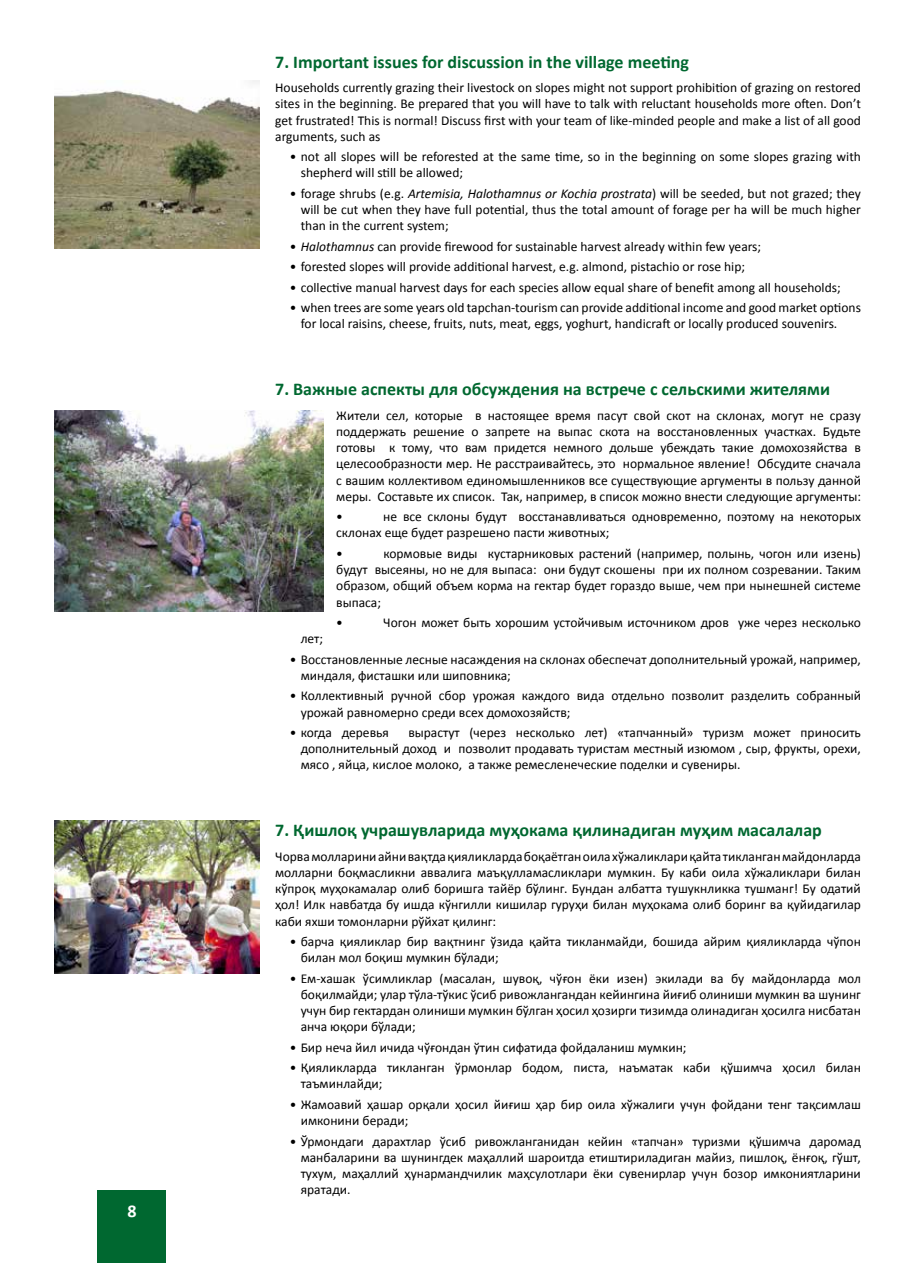
<style>
.page{position:relative;width:915px;height:1263px;background:#fff}
.page>*{position:absolute;margin:0;border:0;box-sizing:border-box;transform-origin:0 0}
.t1{font:700 18px "Calibri";color:#006830}
.t2{font:700 18px "Calibri";color:#fff}
.t3{font:13.5px/16.2px "Calibri";color:#000;text-align:justify}
.s1{font-style:italic}
</style>
<div class="page">
<div style="left:98px;top:1191px;width:68px;height:72px;background:#006830"></div>
<img style="left:54px;top:410px;width:269px;height:201px">
<img style="left:54px;top:821px;width:205px;height:153px">
<img style="left:54px;top:81px;width:205px;height:167px">
<h1 class="t2" style="left:127px;top:1199px;width:11px">8</h1>
<h1 class="t1" style="left:275px;top:50px;width:415px">7. Important issues for discussion in the village meeting</h1>
<p class="t3" style="left:275px;top:80px;width:587px">Households currently grazing their livestock on slopes might not support prohibition of grazing on restored sites in the beginning. Be prepared that you will have to talk with reluctant households more often. Don’t get frustrated! This is normal! Discuss first with your team of like-minded people and make a list of all good arguments, such as</p>
<p class="t3" style="left:301px;top:149px;width:561px;text-indent:-11px">• not all slopes will be reforested at the same time, so in the beginning on some slopes grazing with shepherd will still be allowed;</p>
<p class="t3" style="left:301px;top:185px;width:561px;text-indent:-11px">• forage shrubs (e.g. <span class="s1">Artemisia, Halothamnus or Kochia prostrata</span>) will be seeded, but not grazed; they will be cut when they have full potential, thus the total amount of forage per ha will be much higher than in the current system;</p>
<p class="t3" style="left:290px;top:238px;width:472px">• <span class="s1">Halothamnus</span> can provide firewood for sustainable harvest already within few years;</p>
<p class="t3" style="left:290px;top:259px;width:456px">• forested slopes will provide additional harvest, e.g. almond, pistachio or rose hip;</p>
<p class="t3" style="left:290px;top:279px;width:552px">• collective manual harvest days for each species allow equal share of benefit among all households;</p>
<p class="t3" style="left:301px;top:300px;width:561px;text-indent:-11px">• when trees are some years old tapchan-tourism can provide additional income and good market options for local raisins, cheese, fruits, nuts, meat, eggs, yoghurt, handicraft or locally produced souvenirs.</p>
<h1 class="t1" style="left:275px;top:378px;width:556px">7. Важные аспекты для обсуждения на встрече с сельскими жителями</h1>
<p class="t3" style="left:336px;top:407px;width:526px">Жители сел, которые в настоящее время пасут свой скот на склонах, могут не сразу поддержать решение о запрете на выпас скота на восстановленных участках. Будьте готовы к тому, что вам придется немного дольше убеждать такие домохозяйства в целесообразности мер. Не расстраивайтесь, это нормальное явление! Обсудите сначала с вашим коллективом единомышленников все существующие аргументы в пользу данной меры. Составьте их список. Так, например, в список можно внести следующие аргументы:</p>
<p class="t3" style="left:336px;top:509px;width:8px">•</p>
<p class="t3" style="left:336px;top:509px;width:526px;text-indent:47px">не все склоны будут восстанавливаться одновременно, поэтому на некоторых склонах еще будет разрешено пасти животных;</p>
<p class="t3" style="left:336px;top:545px;width:8px">•</p>
<p class="t3" style="left:336px;top:545px;width:526px;text-indent:47px">кормовые виды кустарниковых растений (например, полынь, чогон или изень) будут высеяны, но не для выпаса: они будут скошены при их полном созревании. Таким образом, общий объем корма на гектар будет гораздо выше, чем при нынешней системе выпаса;</p>
<p class="t3" style="left:336px;top:614px;width:8px">•</p>
<p class="t3" style="left:383px;top:614px;width:479px">Чогон может быть хорошим устойчивым источником дров уже через несколько</p>
<p class="t3" style="left:300px;top:631px;width:24px">лет;</p>
<p class="t3" style="left:300px;top:651px;width:561px;text-indent:-11px">• Восстановленные лесные насаждения на склонах обеспечат дополнительный урожай, например, миндаля, фисташки или шиповника;</p>
<p class="t3" style="left:300px;top:688px;width:561px;text-indent:-11px">• Коллективный ручной сбор урожая каждого вида отдельно позволит разделить собранный урожай равномерно среди всех домохозяйств;</p>
<p class="t3" style="left:290px;top:724px;width:101px">• когда деревья</p>
<p class="t3" style="left:300px;top:724px;width:561px;text-indent:108px">вырастут (через несколько лет) «тапчанный» туризм может приносить дополнительный доход и позволит продавать туристам местный изюмом , сыр, фрукты, орехи, мясо , яйца, кислое молоко, а также ремесленеческие поделки и сувениры.</p>
<h1 class="t1" style="left:275px;top:819px;width:548px">7. Қишлоқ учрашувларида муҳокама қилинадиган муҳим масалалар</h1>
<p class="t3" style="left:275px;top:848px;width:587px">Чорвамоллариниайнивақтдақияликлардабоқаётганоилахўжаликлариқайтатикланганмайдонларда молларни боқмасликни аввалига маъқулламасликлари мумкин. Бу каби оила хўжаликлари билан кўпроқ муҳокамалар олиб боришга тайёр бўлинг. Бундан албатта тушукнликка тушманг! Бу одатий ҳол! Илк навбатда бу ишда кўнгилли кишилар гуруҳи билан муҳокама олиб боринг ва қуйидагилар каби яхши томонларни рўйхат қилинг:</p>
<p class="t3" style="left:300px;top:933px;width:561px;text-indent:-11px">• барча қияликлар бир вақтнинг ўзида қайта тикланмайди, бошида айрим қияликларда чўпон билан мол боқиш мумкин бўлади;</p>
<p class="t3" style="left:300px;top:970px;width:561px;text-indent:-11px">• Ем-хашак ўсимликлар (масалан, шувоқ, чўғон ёки изен) экилади ва бу майдонларда мол боқилмайди; улар тўла-тўкис ўсиб ривожлангандан кейингина йиғиб олиниши мумкин ва шунинг учун бир гектардан олиниши мумкин бўлган ҳосил ҳозирги тизимда олинадиган ҳосилга нисбатан анча юқори бўлади;</p>
<p class="t3" style="left:289px;top:1039px;width:398px">• Бир неча йил ичида чўғондан ўтин сифатида фойдаланиш мумкин;</p>
<p class="t3" style="left:300px;top:1060px;width:561px;text-indent:-11px">• Қияликларда тикланган ўрмонлар бодом, писта, наъматак каби қўшимча ҳосил билан таъминлайди;</p>
<p class="t3" style="left:300px;top:1096px;width:561px;text-indent:-11px">• Жамоавий ҳашар орқали ҳосил йиғиш ҳар бир оила хўжалиги учун фойдани тенг тақсимлаш имконини беради;</p>
<p class="t3" style="left:300px;top:1133px;width:561px;text-indent:-11px">• Ўрмондаги дарахтлар ўсиб ривожланганидан кейин «тапчан» туризми қўшимча даромад манбаларини ва шунингдек маҳаллий шароитда етиштириладиган майиз, пишлоқ, ёнғоқ, гўшт, тухум, маҳаллий ҳунармандчилик маҳсулотлари ёки сувенирлар учун бозор имкониятларини яратади.</p>
</div>
